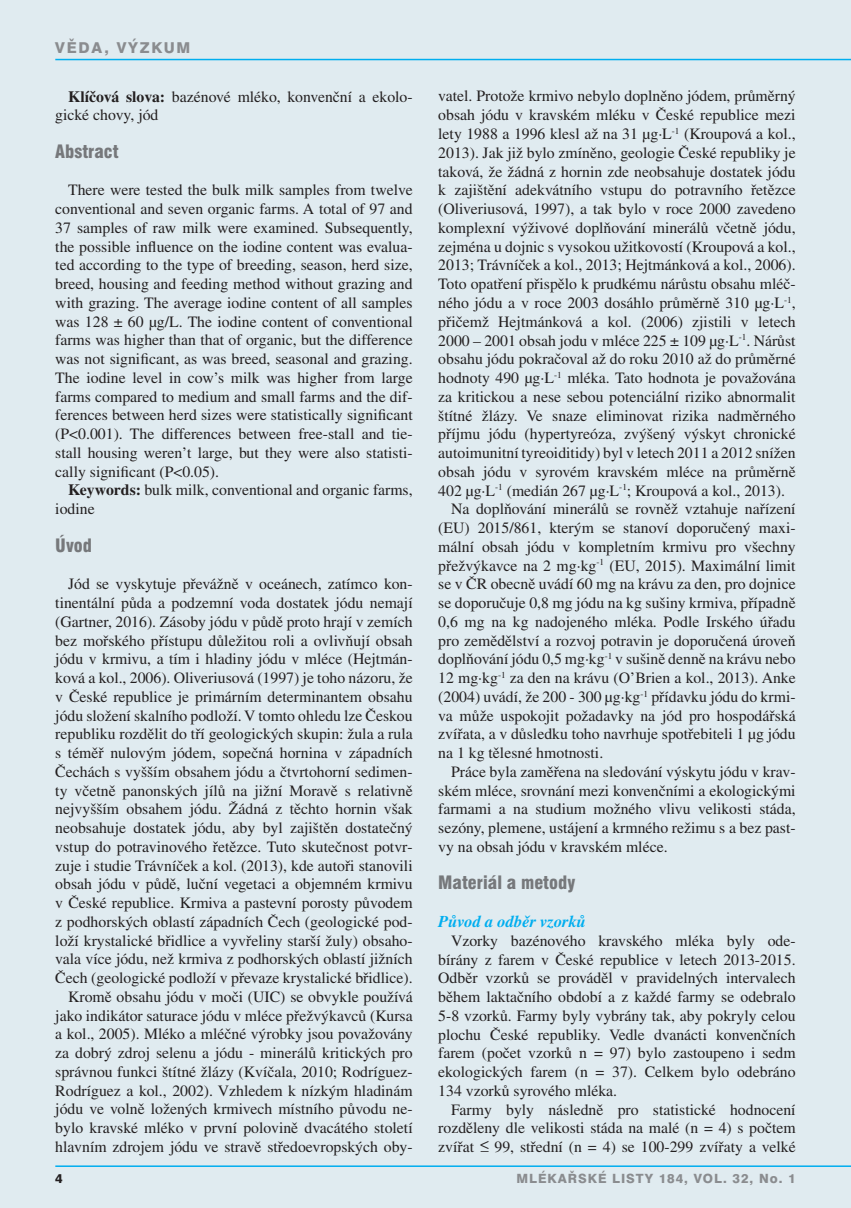
<style>
.page{position:relative;width:851px;height:1208px;background:#fff}
.page>*{position:absolute;margin:0;border:0;box-sizing:border-box;transform-origin:0 0}
.t1{font:900 condensed 18px "Swiss 721 BTCE";color:#76787b}
.t2{font:italic 700 16.5px "Times CE";color:#00aeef}
.t3{font:15.75px/18.8px "Times CE";color:#231f20;text-align:justify}
.t4{font:800 15px "Swiss 721 BTCE";letter-spacing:.12em;color:#8a8c8f}
.t5{font:800 12.75px "Swiss 721 BTCE";letter-spacing:.075em;color:#8a8c8f}
.t6{font:800 12.75px "Swiss 721 BTCE";color:#231f20}
.s1{font-weight:700}
</style>
<div class="page">
<div style="left:0;top:0;width:850px;height:1208px;background:#e0ebf0"></div>
<hr style="left:850px;top:0;width:1px;height:1208px;background:#e0ebf0">
<hr style="left:55px;top:59px;width:795px;height:1px;background:#00aeef">
<hr style="left:55px;top:1165px;width:795px;height:2px;background:#00aeef">
<p class="t4" style="left:55px;top:38px;width:137px">VĚDA, VÝZKUM</p>
<p class="t3" style="left:55px;top:87px;width:357px;text-indent:13px"><span class="s1">Klíčová slova:</span> bazénové mléko, konvenční a ekolo&shy;gické chovy, jód</p>
<p class="t1" style="left:55px;top:139px;width:65px">Abstract</p>
<p class="t3" style="left:55px;top:181px;width:359px;text-indent:13px">There were tested the bulk milk samples from twelve conventional and seven organic farms. A total of 97 and 37 samples of raw milk were examined. Subsequently, the possible influence on the iodine content was evalua&shy;ted according to the type of breeding, season, herd size, breed, housing and feeding method without grazing and with grazing. The average iodine content of all samples was 128 ± 60 μg/L. The iodine content of conventional farms was higher than that of organic, but the difference was not significant, as was breed, seasonal and grazing.<br>The iodine level in cow’s milk was higher from large farms compared to medium and small farms and the dif&shy;ferences between herd sizes were statistically significant (P&lt;0.001). The differences between free-stall and tie&shy;stall housing weren’t large, but they were also statisti&shy;cally significant (P&lt;0.05).</p>
<p class="t3" style="left:55px;top:480px;width:359px;text-indent:13px"><span class="s1">Keywords:</span> bulk milk, conventional and organic farms, iodine</p>
<p class="t1" style="left:55px;top:533px;width:38px">Úvod</p>
<p class="t3" style="left:55px;top:574px;width:359px;text-align:right">Jód se vyskytuje převážně v oceánech, zatímco kon&shy;tinentální půda a podzemní voda dostatek jódu nemají (Gartner, 2016). Zásoby jódu v půdě proto hrají v zemích bez mořského přístupu důležitou roli a ovlivňují obsah jódu v krmivu, a tím i hladiny jódu v mléce (Hejtmán&shy;ková a kol., 2006). Oliveriusová (1997) je toho názoru, že v České republice je primárním determinantem obsahu jódu složení skalního podloží. V tomto ohledu lze Českou republiku rozdělit do tří geologických skupin: žula a rula s téměř nulovým jódem, sopečná hornina v západních Čechách s vyšším obsahem jódu a čtvrtohorní sedimen&shy;ty včetně panonských jílů na jižní Moravě s relativně nejvyšším obsahem jódu. Žádná z těchto hornin však neobsahuje dostatek jódu, aby byl zajištěn dostatečný vstup do potravinového řetězce. Tuto skutečnost potvr&shy;zuje i studie Trávníček a kol. (2013), kde autoři stanovili obsah jódu v půdě, luční vegetaci a objemném krmivu v České republice. Krmiva a pastevní porosty původem z podhorských oblastí západních Čech (geologické pod&shy;loží krystalické břidlice a vyvřeliny starší žuly) obsaho&shy;vala více jódu, než krmiva z podhorských oblastí jižních Čech (geologické podloží v převaze krystalické břidlice).<br>Kromě obsahu jódu v moči (UIC) se obvykle používá jako indikátor saturace jódu v mléce přežvýkavců (Kursa a kol., 2005). Mléko a mléčné výrobky jsou považovány za dobrý zdroj selenu a jódu - minerálů kritických pro správnou funkci štítné žlázy (Kvíčala, 2010; Rodríguez-Rodríguez a kol., 2002). Vzhledem k nízkým hladinám jódu ve volně ložených krmivech místního původu ne&shy;bylo kravské mléko v první polovině dvacátého století hlavním zdrojem jódu ve stravě středoevropských oby-</p>
<p class="t3" style="left:438px;top:87px;width:359px">vatel. Protože krmivo nebylo doplněno jódem, průměrný</p>
<p class="t3" style="left:438px;top:105px;width:359px">obsah jódu v kravském mléku v České republice mezi</p>
<p class="t3" style="left:438px;top:124px;width:359px">lety 1988 a 1996 klesl až na 31 μg·L<sup>-1</sup> (Kroupová a kol.,</p>
<p class="t3" style="left:438px;top:143px;width:359px">2013). Jak již bylo zmíněno, geologie České republiky je</p>
<p class="t3" style="left:438px;top:162px;width:359px">taková, že žádná z hornin zde neobsahuje dostatek jódu</p>
<p class="t3" style="left:438px;top:181px;width:359px">k zajištění adekvátního vstupu do potravního řetězce</p>
<p class="t3" style="left:438px;top:199px;width:359px">(Oliveriusová, 1997), a tak bylo v roce 2000 zavedeno</p>
<p class="t3" style="left:438px;top:218px;width:359px">komplexní výživové doplňování minerálů včetně jódu,</p>
<p class="t3" style="left:438px;top:237px;width:359px">zejména u dojnic s vysokou užitkovostí (Kroupová a kol.,</p>
<p class="t3" style="left:438px;top:255px;width:359px">2013; Trávníček a kol., 2013; Hejtmánková a kol., 2006).</p>
<p class="t3" style="left:438px;top:274px;width:357px">Toto opatření přispělo k prudkému nárůstu obsahu mléč-</p>
<p class="t3" style="left:438px;top:293px;width:359px">ného jódu a v roce 2003 dosáhlo průměrně 310 μg·L<sup>-1</sup>,</p>
<p class="t3" style="left:438px;top:312px;width:359px">přičemž Hejtmánková a kol. (2006) zjistili v letech</p>
<p class="t3" style="left:438px;top:331px;width:359px">2000 – 2001 obsah jodu v mléce 225 ± 109 μg·L<sup>-1</sup>. Nárůst</p>
<p class="t3" style="left:438px;top:349px;width:359px">obsahu jódu pokračoval až do roku 2010 až do průměrné</p>
<p class="t3" style="left:438px;top:368px;width:359px">hodnoty 490 μg·L<sup>-1</sup> mléka. Tato hodnota je považována</p>
<p class="t3" style="left:438px;top:387px;width:359px">za kritickou a nese sebou potenciální riziko abnormalit</p>
<p class="t3" style="left:438px;top:406px;width:359px">štítné žlázy. Ve snaze eliminovat rizika nadměrného</p>
<p class="t3" style="left:438px;top:424px;width:359px">příjmu jódu (hypertyreóza, zvýšený výskyt chronické</p>
<p class="t3" style="left:438px;top:443px;width:359px">autoimunitní tyreoiditidy) byl v letech 2011 a 2012 snížen</p>
<p class="t3" style="left:438px;top:462px;width:359px">obsah jódu v syrovém kravském mléce na průměrně</p>
<p class="t3" style="left:438px;top:481px;width:348px">402 μg·L<sup>-1</sup> (medián 267 μg·L<sup>-1</sup>; Kroupová a kol., 2013).</p>
<p class="t3" style="left:451px;top:499px;width:346px">Na doplňování minerálů se rovněž vztahuje nařízení</p>
<p class="t3" style="left:438px;top:518px;width:357px">(EU) 2015/861, kterým se stanoví doporučený maxi-</p>
<p class="t3" style="left:438px;top:537px;width:359px">mální obsah jódu v kompletním krmivu pro všechny</p>
<p class="t3" style="left:438px;top:556px;width:359px">přežvýkavce na 2 mg·kg<sup>-1</sup> (EU, 2015). Maximální limit</p>
<p class="t3" style="left:438px;top:574px;width:359px">se v ČR obecně uvádí 60 mg na krávu za den, pro dojnice</p>
<p class="t3" style="left:438px;top:593px;width:359px">se doporučuje 0,8 mg jódu na kg sušiny krmiva, případně</p>
<p class="t3" style="left:438px;top:612px;width:359px">0,6 mg na kg nadojeného mléka. Podle Irského úřadu</p>
<p class="t3" style="left:438px;top:631px;width:359px">pro zemědělství a rozvoj potravin je doporučená úroveň</p>
<p class="t3" style="left:438px;top:649px;width:359px">doplňování jódu 0,5 mg·kg<sup>-1</sup> v sušině denně na krávu nebo</p>
<p class="t3" style="left:438px;top:668px;width:359px">12 mg·kg<sup>-1</sup> za den na krávu (O’Brien a kol., 2013). Anke</p>
<p class="t3" style="left:438px;top:687px;width:359px">(2004) uvádí, že 200 - 300 μg·kg<sup>-1</sup> přídavku jódu do krmi-</p>
<p class="t3" style="left:438px;top:706px;width:359px">va může uspokojit požadavky na jód pro hospodářská</p>
<p class="t3" style="left:438px;top:724px;width:359px">zvířata, a v důsledku toho navrhuje spotřebiteli 1 μg jódu</p>
<p class="t3" style="left:438px;top:743px;width:166px">na 1 kg tělesné hmotnosti.</p>
<p class="t3" style="left:451px;top:762px;width:345px">Práce byla zaměřena na sledování výskytu jódu v krav-</p>
<p class="t3" style="left:438px;top:780px;width:359px">ském mléce, srovnání mezi konvenčními a ekologickými</p>
<p class="t3" style="left:438px;top:799px;width:359px">farmami a na studium možného vlivu velikosti stáda,</p>
<p class="t3" style="left:438px;top:818px;width:359px">sezóny, plemene, ustájení a krmného režimu s a bez past-</p>
<p class="t3" style="left:438px;top:837px;width:231px">vy na obsah jódu v kravském mléce.</p>
<p class="t1" style="left:438px;top:871px;width:138px">Materiál a metody</p>
<p class="t2" style="left:438px;top:911px;width:149px">Původ a odběr vzorků</p>
<p class="t3" style="left:438px;top:931px;width:359px;text-indent:13px">Vzorky bazénového kravského mléka byly ode&shy;bírány z farem v České republice v letech 2013-2015.<br>Odběr vzorků se prováděl v pravidelných intervalech během laktačního období a z každé farmy se odebralo 5-8 vzorků. Farmy byly vybrány tak, aby pokryly celou plochu České republiky. Vedle dvanácti konvenčních farem (počet vzorků n = 97) bylo zastoupeno i sedm ekologických farem (n = 37). Celkem bylo odebráno 134 vzorků syrového mléka.</p>
<p class="t3" style="left:438px;top:1099px;width:359px;text-indent:13px">Farmy byly následně pro statistické hodnocení rozděleny dle velikosti stáda na malé (n = 4) s počtem zvířat &lt;– 99, střední (n = 4) se 100-299 zvířaty a velké</p>
<p class="t6" style="left:55px;top:1170px;width:9px">4</p>
<p class="t5" style="left:516px;top:1170px;width:280px">MLÉKAŘSKÉ LISTY 184, VOL. 32, NO. 1</p>
</div>
